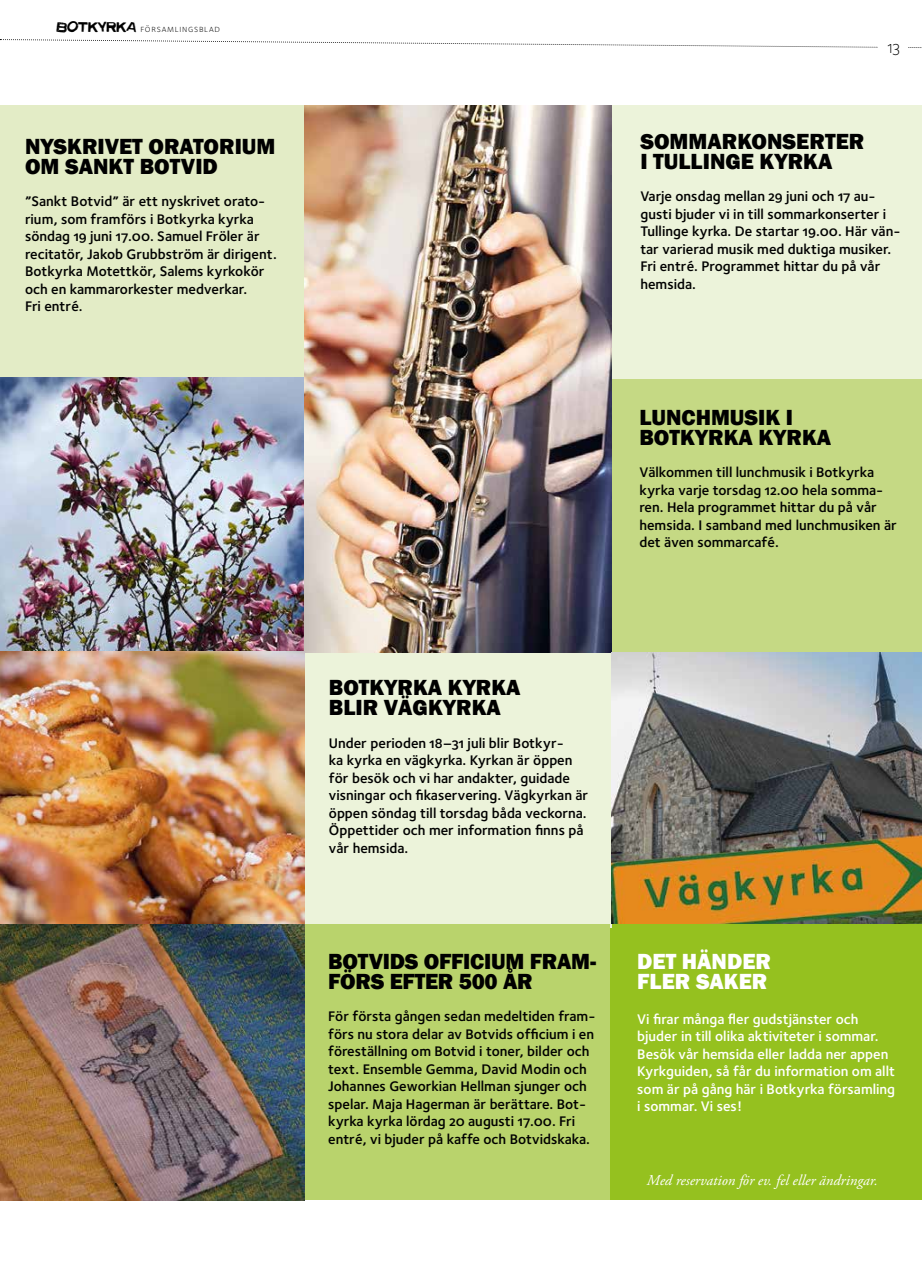
<style>
.page{position:relative;width:922px;height:1265px;background:#fff}
.page>*{position:absolute;margin:0;border:0;box-sizing:border-box;transform-origin:0 0}
.t1{font:800 22.5px/20px "Franklin Gothic";color:#000}
.t2{font:800 22.5px/20px "Franklin Gothic";color:#fff}
.t3{font:17.5px "Foundry Sterling Light OSF";color:#000}
.t4{font:italic 15px "Adobe Garamond Pro";color:#fff}
.t5{font:14.38px/17.5px "Foundry Sterling Demi OSF";color:#000}
.t6{font:14.38px/17.5px "Foundry Sterling Demi OSF";color:#fff}
.t7{font:10px "Foundry Sterling Light Expert";letter-spacing:.075em;color:#000}
.s1{font-family:"Crafty One";font-size:15px}
</style>
<div class="page">
<svg style="left:0;top:39px;width:922px;height:9px"></svg>
<div style="left:877px;top:36px;width:30px;height:25px;background:#fff"></div>
<div style="left:0;top:105px;width:387px;height:276px;background:#e3ecc6"></div>
<div style="left:611px;top:105px;width:310px;height:276px;background:#ecf3da"></div>
<div style="left:611px;top:379px;width:310px;height:276px;background:#c5d984"></div>
<div style="left:609px;top:924px;width:312px;height:276px;background:#95c11f"></div>
<div style="left:231px;top:652px;width:380px;height:275px;background:#ecf3da"></div>
<div style="left:222px;top:925px;width:388px;height:275px;background:#b9d36c"></div>
<hr style="left:0;top:924px;width:1px;height:275px;background:#e3ecc6">
<img style="left:0;top:377px;width:304px;height:275px">
<img style="left:1px;top:924px;width:303px;height:276px">
<img style="left:304px;top:105px;width:307px;height:547px">
<img style="left:611px;top:652px;width:310px;height:272px">
<img style="left:0;top:652px;width:304px;height:272px">
<p class="t7" style="left:56px;top:23px;width:165px"><span class="s1">BOTKYRKA</span> församlingsblad</p>
<h1 class="t1" style="left:25px;top:136px;width:252px">NYSKRIVET ORATORIUM<br>OM SANKT BOTVID</h1>
<p class="t5" style="left:25px;top:193px;width:253px">”Sankt Botvid” är ett nyskrivet orato&shy;rium, som framförs i Botkyrka kyrka söndag 19 juni 17.00. Samuel Fröler är recitatör, Jakob Grubbström är dirigent.<br>Botkyrka Motettkör, Salems kyrkokör och en kammarorkester medverkar.<br>Fri entré.</p>
<p class="t3" style="left:887px;top:37px;width:14px">13</p>
<h1 class="t1" style="left:640px;top:131px;width:225px">SOMMARKONSERTER<br>I TULLINGE KYRKA</h1>
<p class="t5" style="left:640px;top:187px;width:261px">Varje onsdag mellan 29 juni och 17 au&shy;gusti bjuder vi in till sommarkonserter i Tullinge kyrka. De startar 19.00. Här vän&shy;tar varierad musik med duktiga musiker.<br>Fri entré. Programmet hittar du på vår hemsida.</p>
<h1 class="t1" style="left:639px;top:407px;width:193px">LUNCHMUSIK I<br>BOTKYRKA KYRKA</h1>
<p class="t5" style="left:639px;top:463px;width:259px">Välkommen till lunchmusik i Botkyrka kyrka varje torsdag 12.00 hela somma&shy;ren. Hela programmet hittar du på vår hemsida. I samband med lunchmusiken är det även sommarcafé.</p>
<h1 class="t1" style="left:329px;top:678px;width:193px">BOTKYRKA KYRKA<br>BLIR VÄGKYRKA</h1>
<p class="t5" style="left:329px;top:734px;width:261px">Under perioden 18–31 juli blir Botkyr-<br>ka kyrka en vägkyrka. Kyrkan är öppen för besök och vi har andakter, guidade visningar och fikaservering. Vägkyrkan är öppen söndag till torsdag båda veckorna.<br>Öppettider och mer information finns på vår hemsida.</p>
<h1 class="t1" style="left:328px;top:951px;width:269px">BOTVIDS OFFICIUM FRAM-<br>FÖRS EFTER 500 ÅR</h1>
<p class="t5" style="left:328px;top:1007px;width:269px">För första gången sedan medeltiden fram&shy;förs nu stora delar av Botvids officium i en föreställning om Botvid i toner, bilder och text. Ensemble Gemma, David Modin och Johannes Geworkian Hellman sjunger och spelar. Maja Hagerman är berättare. Bot&shy;kyrka kyrka lördag 20 augusti 17.00. Fri entré, vi bjuder på kaffe och Botvidskaka.</p>
<h1 class="t2" style="left:637px;top:951px;width:135px">DET HÄNDER<br>FLER SAKER</h1>
<p class="t6" style="left:637px;top:1010px;width:259px">Vi firar många fler gudstjänster och bjuder in till olika aktiviteter i sommar.<br>Besök vår hemsida eller ladda ner appen Kyrkguiden, så får du information om allt som är på gång här i Botkyrka församling i sommar. Vi ses!</p>
<p class="t4" style="left:646px;top:1171px;width:232px">Med reservation för ev. fel eller ändringar.</p>
</div>
